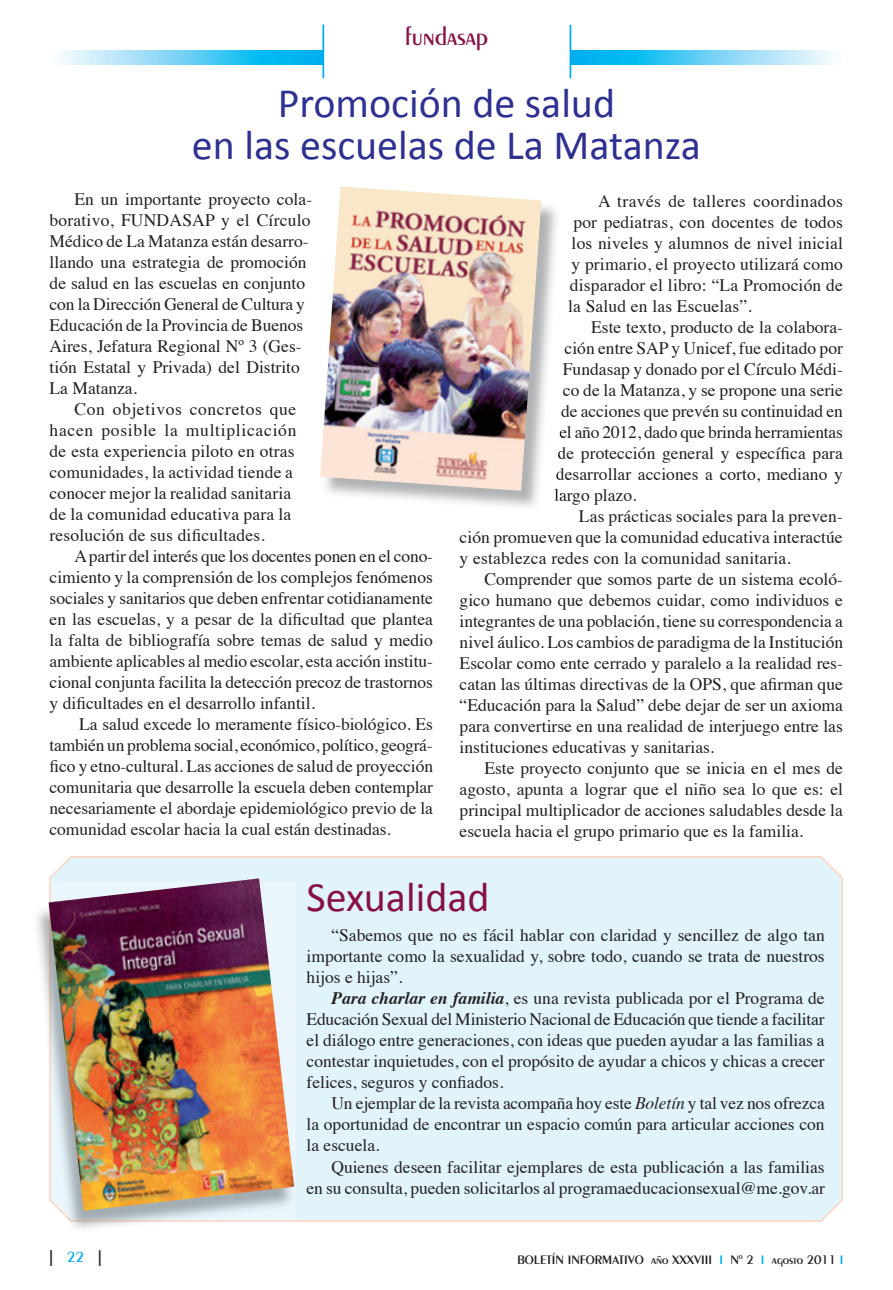
<style>
.page{position:relative;width:893px;height:1290px;background:#fff}
.page>*{position:absolute;margin:0;border:0;box-sizing:border-box;transform-origin:0 0}
.t1{font:42px/42px "Calibri";color:#2e3092;text-align:center}
.t2{font:42px "Calibri";color:#871144}
.t3{font:600 26.25px "Peignot";color:#871144}
.t4{font:17.5px/21px "Times";color:#231f20;text-align:justify}
.t5{font:17.5px "Times";letter-spacing:.025em;color:#231f20}
.t6{font:700 15.75px "Peignot";color:#231f20}
.t7{font:600 13.12px "Peignot";color:#231f20}
.s1{font-weight:700;font-style:italic}
.s2{font-style:italic}
.s3{font-weight:600;color:#00aeef}
.s4{color:#00aeef}
</style>
<div class="page">
<hr style="left:570px;top:25px;width:1px;height:53px;background:#00aeef">
<svg style="left:60px;top:50px;width:262px;height:14px;background:#67d0f5"></svg>
<svg style="left:571px;top:50px;width:262px;height:14px;background:#66d0f5"></svg>
<hr style="left:322px;top:25px;width:2px;height:53px;background:#00aeef">
<div style="left:49px;top:856px;width:794px;height:366px;background:#e1f4fc"></div>
<img style="left:558px;top:450px;width:3px;height:9px">
<img style="left:556px;top:468px;width:5px;height:12px">
<img style="left:554px;top:489px;width:7px;height:12px">
<img style="left:320px;top:186px;width:221px;height:305px">
<img style="left:49px;top:882px;width:247px;height:340px">
<img style="left:49px;top:878px;width:245px;height:332px">
<h2 class="t3" style="left:405px;top:21px;width:85px">fundasap</h2>
<h1 class="t1" style="left:192px;top:80px;width:510px">Promoción de salud<br>en las escuelas de La Matanza</h1>
<p class="t4" style="left:50px;top:187px;width:264px;text-align:left;text-indent:25px">En un importante proyecto cola&shy;borativo, FUNDASAP y el Círculo<br>Médico de La Matanza están desarro&shy;llando una estrategia de promoción de salud en las escuelas en conjunto con la Dirección General de Cultura y<br>Educación de la Provincia de Buenos<br>Aires, Jefatura Regional Nº 3 (Ges&shy;tión Estatal y Privada) del Distrito<br>La Matanza.</p>
<p class="t4" style="left:50px;top:397px;width:248px;text-align:left;text-indent:25px">Con objetivos concretos que hacen posible la multiplicación de esta experiencia piloto en otras comunidades, la actividad tiende a conocer mejor la realidad sanitaria de la comunidad educativa para la resolución de sus dificultades.</p>
<p class="t4" style="left:50px;top:544px;width:385px;text-indent:25px">A partir del interés que los docentes ponen en el cono&shy;cimiento y la comprensión de los complejos fenómenos sociales y sanitarios que deben enfrentar cotidianamente en las escuelas, y a pesar de la dificultad que plantea la falta de bibliografía sobre temas de salud y medio ambiente aplicables al medio escolar, esta acción institu&shy;cional conjunta facilita la detección precoz de trastornos y dificultades en el desarrollo infantil.</p>
<p class="t4" style="left:50px;top:712px;width:385px;text-indent:30px">La salud excede lo meramente físico-biológico. Es también un problema social, económico, político, geográ&shy;fico y etno-cultural. Las acciones de salud de proyección comunitaria que desarrolle la escuela deben contemplar necesariamente el abordaje epidemiológico previo de la comunidad escolar hacia la cual están destinadas.</p>
<p class="t5" style="left:598px;top:184px;width:246px">A través de talleres coordinados</p>
<p class="t4" style="left:573px;top:210px;width:271px">por pediatras, con docentes de todos</p>
<p class="t4" style="left:572px;top:231px;width:273px">los niveles y alumnos de nivel inicial</p>
<p class="t4" style="left:572px;top:252px;width:273px">y primario, el proyecto utilizará como</p>
<p class="t4" style="left:570px;top:273px;width:275px">disparador el libro: “La Promoción de</p>
<p class="t4" style="left:568px;top:294px;width:185px">la Salud en las Escuelas”.</p>
<p class="t4" style="left:591px;top:315px;width:253px">Este texto, producto de la colabora-</p>
<p class="t4" style="left:565px;top:336px;width:280px">ción entre SAP y Unicef, fue editado por</p>
<p class="t4" style="left:563px;top:357px;width:281px">Fundasap y donado por el Círculo Médi-</p>
<p class="t4" style="left:563px;top:378px;width:281px">co de la Matanza, y se propone una serie</p>
<p class="t4" style="left:561px;top:399px;width:283px">de acciones que prevén su continuidad en</p>
<p class="t4" style="left:559px;top:420px;width:285px">el año 2012, dado que brinda herramientas</p>
<p class="t4" style="left:558px;top:441px;width:287px">de protección general y específica para</p>
<p class="t4" style="left:556px;top:462px;width:289px">desarrollar acciones a corto, mediano y</p>
<p class="t4" style="left:554px;top:483px;width:84px">largo plazo.</p>
<p class="t4" style="left:579px;top:504px;width:266px">Las prácticas sociales para la preven-</p>
<p class="t4" style="left:460px;top:525px;width:385px">ción promueven que la comunidad educativa interactúe</p>
<p class="t4" style="left:460px;top:546px;width:333px">y establezca redes con la comunidad sanitaria.</p>
<p class="t4" style="left:484px;top:567px;width:360px">Comprender que somos parte de un sistema ecoló-</p>
<p class="t4" style="left:460px;top:588px;width:385px">gico humano que debemos cuidar, como individuos e</p>
<p class="t4" style="left:460px;top:609px;width:385px">integrantes de una población, tiene su correspondencia a</p>
<p class="t4" style="left:460px;top:630px;width:385px">nivel áulico. Los cambios de paradigma de la Institución</p>
<p class="t4" style="left:460px;top:651px;width:385px">Escolar como ente cerrado y paralelo a la realidad res-</p>
<p class="t4" style="left:460px;top:672px;width:385px">catan las últimas directivas de la OPS, que afirman que</p>
<p class="t4" style="left:460px;top:693px;width:385px">“Educación para la Salud” debe dejar de ser un axioma</p>
<p class="t4" style="left:460px;top:714px;width:385px">para convertirse en una realidad de interjuego entre las</p>
<p class="t4" style="left:460px;top:735px;width:256px">instituciones educativas y sanitarias.</p>
<p class="t4" style="left:484px;top:756px;width:360px">Este proyecto conjunto que se inicia en el mes de</p>
<p class="t4" style="left:460px;top:777px;width:385px">agosto, apunta a lograr que el niño sea lo que es: el</p>
<p class="t4" style="left:460px;top:798px;width:385px">principal multiplicador de acciones saludables desde la</p>
<p class="t4" style="left:460px;top:819px;width:345px">escuela hacia el grupo primario que es la familia.</p>
<h1 class="t2" style="left:307px;top:870px;width:184px">Sexualidad</h1>
<p class="t4" style="left:307px;top:923px;width:520px;text-indent:25px">“Sabemos que no es fácil hablar con claridad y sencillez de algo tan importante como la sexualidad y, sobre todo, cuando se trata de nuestros hijos e hijas”.</p>
<p class="t4" style="left:307px;top:986px;width:520px;text-indent:25px"><span class="s1">Para charlar en familia</span>, es una revista publicada por el Programa de Educación Sexual del Ministerio Nacional de Educación que tiende a facilitar el diálogo entre generaciones, con ideas que pueden ayudar a las familias a contestar inquietudes, con el propósito de ayudar a chicos y chicas a crecer felices, seguros y confiados.</p>
<p class="t4" style="left:307px;top:1091px;width:520px;text-indent:25px">Un ejemplar de la revista acompaña hoy este <span class="s2">Boletín</span> y tal vez nos ofrezca la oportunidad de encontrar un espacio común para articular acciones con la escuela.</p>
<p class="t4" style="left:307px;top:1154px;width:520px;text-align:right">Quienes deseen facilitar ejemplares de esta publicación a las familias<br>en su consulta, pueden solicitarlos al programaeducacionsexual@me.gov.ar</p>
<p class="t6" style="left:50px;top:1248px;width:54px">| <span class="s3">22</span> |</p>
<p class="t7" style="left:517px;top:1251px;width:327px">BOLETÍN INFORMATIVO año XXXVIII <span class="s4">I</span> Nº 2 <span class="s4">I</span> agosto 2011 <span class="s4">I</span></p>
</div>
